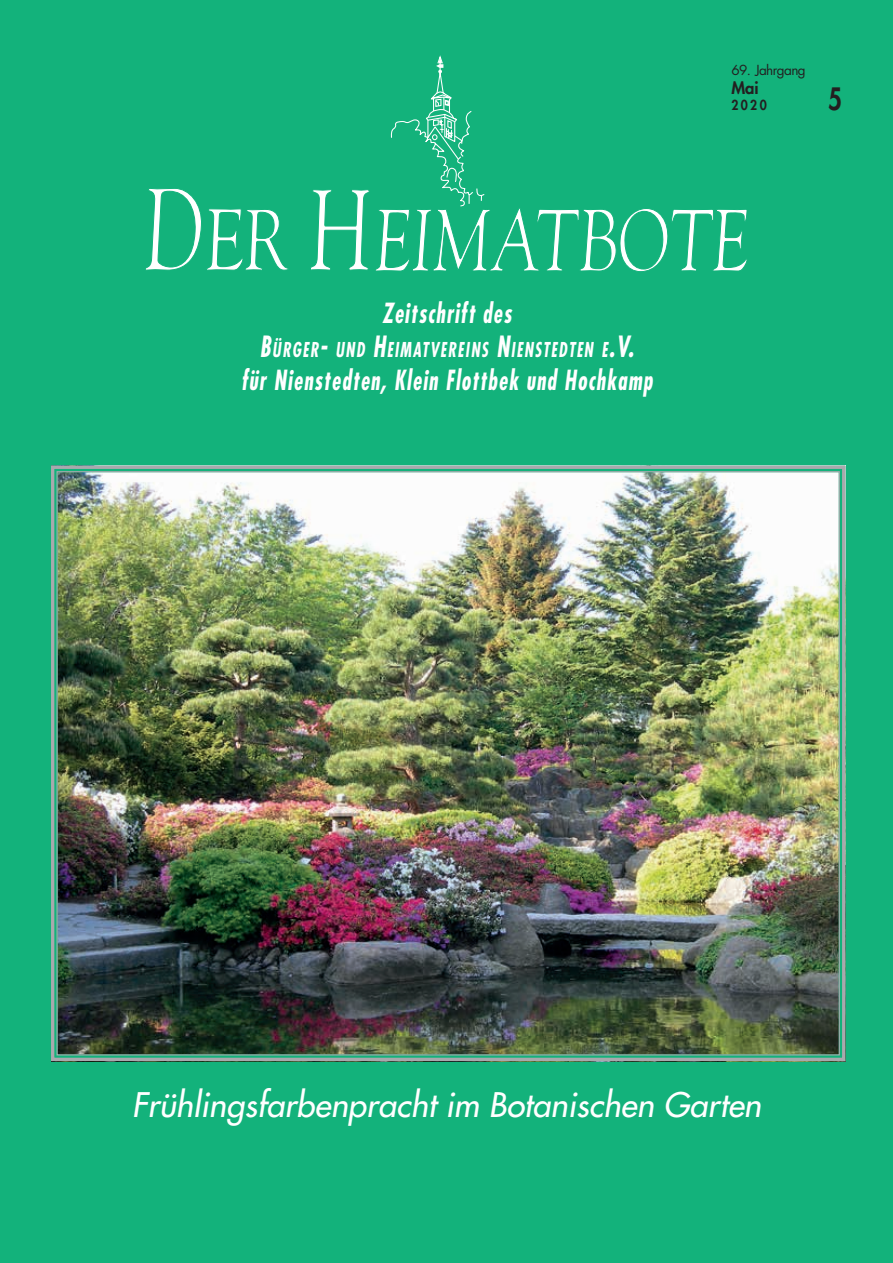
<style>
.page{position:relative;width:893px;height:1263px;background:#13b27b}
.page>*{position:absolute;margin:0;border:0;box-sizing:border-box;transform-origin:0 0}
.t1{font:italic 500 33px "Futura Std";color:#fff}
.t2{font:800 30px "Futura Std";color:#231f20;scale:.8 1}
.t3{font:italic 700 condensed 27px "Futura Std";letter-spacing:.06em;color:#fff;scale:.8 1}
.t4{font:italic 700 condensed 19.95px "Futura Std";letter-spacing:.085em;color:#fff;scale:.8 1}
.t5{font:800 16.5px "Futura Std";color:#231f20}
.t6{font:13.5px "Futura Std";letter-spacing:-.04em;color:#231f20}
.t7{font:800 13.5px "Futura Std";color:#231f20;scale:.9 1}
.s1{font-size:28.5px}
</style>
<div class="page">
<svg style="left:145px;top:188px;width:143px;height:83px"></svg>
<svg style="left:311px;top:55px;width:436px;height:217px"></svg>
<img style="left:51px;top:465px;width:795px;height:597px">
<p class="t3" style="left:382px;top:296px;width:163px">Zeitschrift des</p>
<p class="t4" style="left:260px;top:337px;width:469px"><span class="s1">B</span>ÜRGER<span class="s1">-</span> UND <span class="s1">H</span>EIMATVEREINS <span class="s1">N</span>IENSTEDTEN E<span class="s1">.V.</span></p>
<p class="t3" style="left:241px;top:363px;width:516px">für Nienstedten, Klein Flottbek und Hochkamp</p>
<p class="t6" style="left:731px;top:61px;width:76px">69. Jahrgang</p>
<p class="t5" style="left:731px;top:78px;width:29px">Mai</p>
<p class="t7" style="left:731px;top:97px;width:41px">2020</p>
<p class="t2" style="left:828px;top:80px;width:19px">5</p>
<p class="t1" style="left:132px;top:1084px;width:631px">Frühlingsfarbenpracht im Botanischen Garten</p>
</div>
